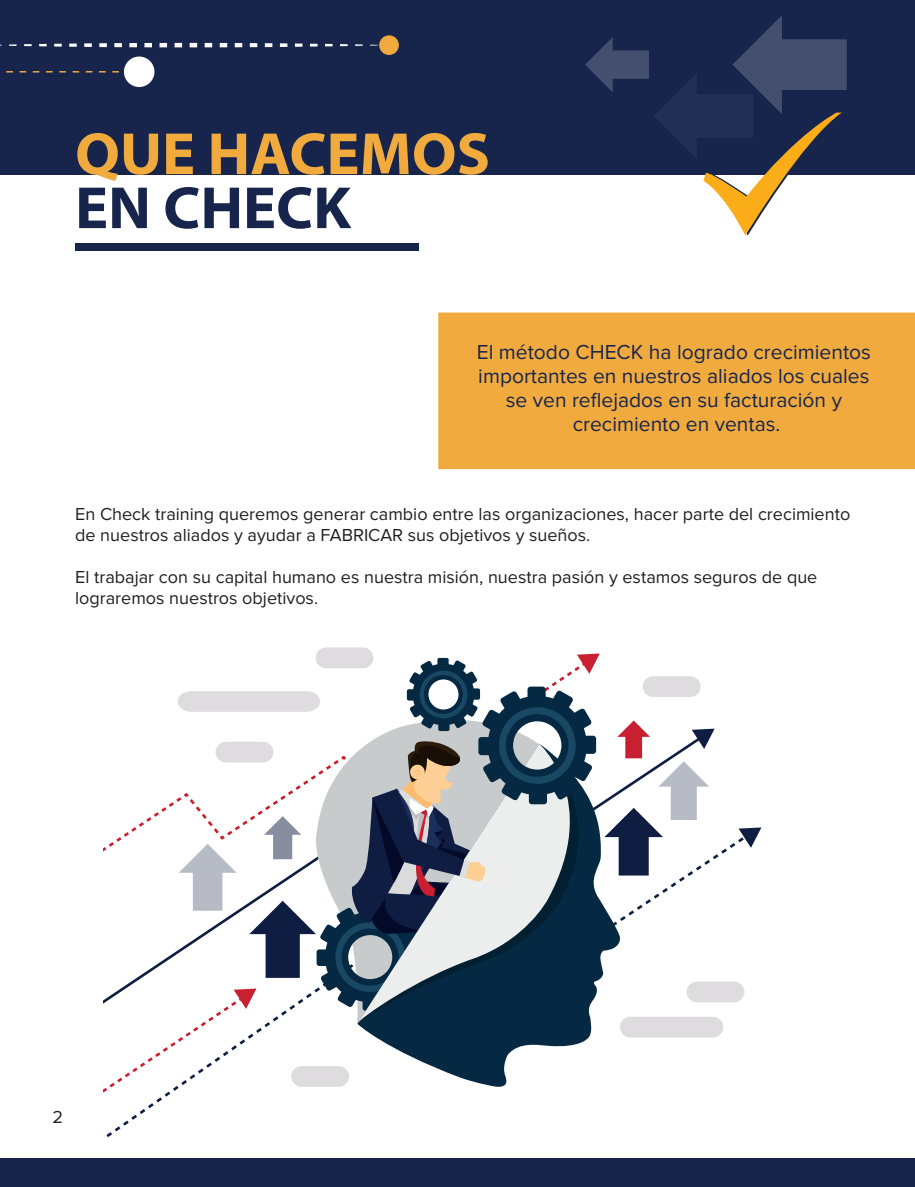
<style>
.page{position:relative;width:915px;height:1187px;background:#fff}
.page>*{position:absolute;margin:0;border:0;box-sizing:border-box;transform-origin:0 0}
.t1{font:700 60px "Myriad Web Pro";color:#f1aa3e}
.t2{font:700 60px "Myriad Web Pro";color:#17254d}
.t3{font:21px/24px "Proxima Nova";color:#17254d;text-align:center}
.t4{font:18px/21px "Proxima Nova";color:#231f20}
</style>
<div class="page">
<div style="left:438px;top:312px;width:476px;height:157px;background:#f1aa3e"></div>
<div style="left:0;top:0;width:914px;height:174px;background:#17254d"></div>
<svg style="left:9px;top:44px;width:8px;height:2px"></svg>
<svg style="left:24px;top:44px;width:8px;height:2px"></svg>
<svg style="left:39px;top:44px;width:8px;height:2px"></svg>
<svg style="left:54px;top:44px;width:8px;height:3px"></svg>
<svg style="left:69px;top:43px;width:8px;height:4px"></svg>
<svg style="left:84px;top:43px;width:8px;height:4px"></svg>
<svg style="left:99px;top:43px;width:8px;height:4px"></svg>
<svg style="left:114px;top:43px;width:8px;height:4px"></svg>
<svg style="left:129px;top:43px;width:8px;height:4px"></svg>
<svg style="left:144px;top:43px;width:8px;height:4px"></svg>
<svg style="left:159px;top:43px;width:8px;height:4px"></svg>
<svg style="left:174px;top:43px;width:8px;height:4px"></svg>
<svg style="left:189px;top:43px;width:8px;height:4px"></svg>
<svg style="left:204px;top:43px;width:8px;height:4px"></svg>
<svg style="left:220px;top:43px;width:7px;height:4px"></svg>
<svg style="left:235px;top:43px;width:7px;height:4px"></svg>
<svg style="left:250px;top:43px;width:7px;height:4px"></svg>
<svg style="left:265px;top:43px;width:7px;height:4px"></svg>
<svg style="left:280px;top:43px;width:7px;height:4px"></svg>
<svg style="left:295px;top:43px;width:7px;height:4px"></svg>
<svg style="left:310px;top:44px;width:7px;height:3px"></svg>
<svg style="left:325px;top:44px;width:7px;height:2px"></svg>
<svg style="left:340px;top:44px;width:7px;height:2px"></svg>
<svg style="left:355px;top:44px;width:7px;height:2px"></svg>
<svg style="left:6px;top:71px;width:118px;height:1px"></svg>
<div style="left:124px;top:56px;width:30px;height:31px;background:#fff;border-radius:50%"></div>
<div style="left:380px;top:36px;width:18px;height:18px;background:#f1aa3e;border-radius:50%"></div>
<div style="left:379px;top:35px;width:20px;height:20px;border:2px solid #f1aa3e;border-radius:50%"></div>
<div style="left:0;top:1157px;width:914px;height:29px;background:#17254d"></div>
<div style="left:75px;top:244px;width:343px;height:7px;background:#17254d"></div>
<svg style="left:738px;top:827px;width:23px;height:20px"></svg>
<svg style="left:104px;top:653px;width:610px;height:480px"></svg>
<div style="left:315px;top:647px;width:58px;height:21px;background:#dedcde;border-radius:10px"></div>
<div style="left:642px;top:676px;width:58px;height:21px;background:#dedcde;border-radius:10px"></div>
<div style="left:686px;top:981px;width:58px;height:21px;background:#dedcde;border-radius:10px"></div>
<div style="left:291px;top:1065px;width:58px;height:21px;background:#dedcde;border-radius:10px"></div>
<div style="left:215px;top:741px;width:58px;height:21px;background:#dedcde;border-radius:10px"></div>
<div style="left:619px;top:1016px;width:104px;height:21px;background:#dedcde;border-radius:10px"></div>
<svg style="left:585px;top:15px;width:261px;height:220px"></svg>
<h1 class="t1" style="left:75px;top:121px;width:416px">QUE HACEMOS</h1>
<h1 class="t2" style="left:75px;top:175px;width:277px">EN CHECK</h1>
<p class="t3" style="left:476px;top:341px;width:395px">El método CHECK ha logrado crecimientos importantes en nuestros aliados los cuales se ven reflejados en su facturación y crecimiento en ventas.</p>
<p class="t4" style="left:75px;top:504px;width:776px">En Check training queremos generar cambio entre las organizaciones, hacer parte del crecimiento de nuestros aliados y ayudar a FABRICAR sus objetivos y sueños.</p>
<p class="t4" style="left:75px;top:567px;width:743px">El trabajar con su capital humano es nuestra misión, nuestra pasión y estamos seguros de que lograremos nuestros objetivos.</p>
<p class="t4" style="left:52px;top:1107px;width:12px">2</p>
</div>
